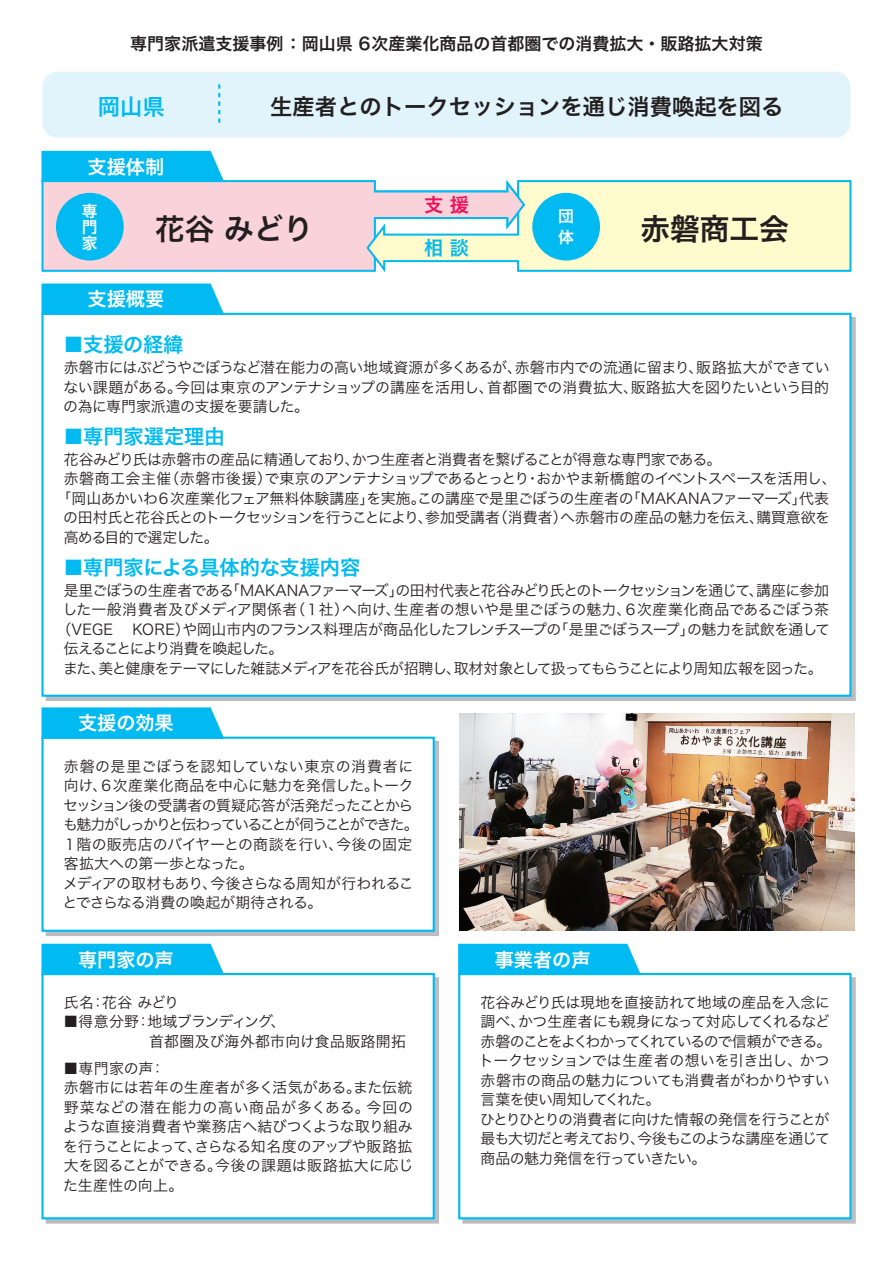
<style>
.page{position:relative;width:893px;height:1263px;background:#fff}
.page>*{position:absolute;margin:0;border:0;box-sizing:border-box;transform-origin:0 0}
.t1{font:29.7px "Hira Kaku Pro N W6";color:#231f20}
.t2{font:22.35px "Hira Kaku Pro N W6";color:#231f20}
.t3{font:22.35px "Hira Kaku Pro N W6";color:#00baf1}
.t4{font:20.25px "Hira Kaku Pro N W6";color:#00baf1}
.t5{font:19.2px "Hira Kaku Pro N W6";color:#fff}
.t6{font:19.2px "Hira Kaku Pro N W6";color:#ed115d}
.t7{font:19.2px "Hira Kaku Pro N W6";color:#00baf1}
.t8{font:16.95px "Hira Kaku Pro N W6";color:#231f20}
.t9{font:15.75px/15.8px "Hira Kaku Pro N W6";color:#fff}
.t10{font:14.85px/19.5px "Hira Kaku Pro N W3";letter-spacing:-.03em;color:#231f20}
.t11{font:14.85px/19.5px "Hira Kaku Pro N W3";letter-spacing:.005em;color:#231f20}
.t12{font:14.85px/19.5px "Hira Kaku Pro N W3";letter-spacing:-.06em;color:#231f20}
.t13{font:14.85px "Hira Kaku Pro N W3";letter-spacing:-.075em;color:#231f20}
.t14{font:14.85px "Hira Kaku Pro N W3";color:#231f20}
.t15{font:14.85px/19.5px "Hira Kaku Pro N W3";letter-spacing:.025em;color:#231f20}
.t16{font:14.85px "Hira Kaku Pro N W3";letter-spacing:-.05em;color:#231f20}
</style>
<div class="page">
<div style="left:43px;top:72px;width:807px;height:66px;background:#e1f4fc;border-radius:15px"></div>
<svg style="left:218px;top:84px;width:2px;height:39px"></svg>
<div style="left:41px;top:313px;width:810px;height:384px;background:#fff;border:2px solid #00baf1"></div>
<svg style="left:41px;top:283px;width:184px;height:34px;background:#1cc1f2"></svg>
<svg style="left:365px;top:180px;width:487px;height:93px"></svg>
<svg style="left:41px;top:150px;width:809px;height:121px"></svg>
<div style="left:532px;top:193px;width:68px;height:68px;background:#00baf1;border-radius:50%"></div>
<div style="left:56px;top:193px;width:68px;height:68px;background:#00baf1;border-radius:50%"></div>
<div style="left:46px;top:741px;width:393px;height:195px;background:#bcbdc0"></div>
<div style="left:41px;top:737px;width:394px;height:195px;background:#fff;border:2px solid #00baf1"></div>
<svg style="left:41px;top:707px;width:184px;height:33px;background:#15bff2"></svg>
<div style="left:46px;top:977px;width:393px;height:247px;background:linear-gradient(to right,#6ebbd4,#6ebbd4);border:2px solid #bcbdc0"></div>
<div style="left:41px;top:973px;width:394px;height:246px;background:#fff;border:2px solid #00baf1"></div>
<svg style="left:41px;top:943px;width:184px;height:34px;background:#1dc1f2"></svg>
<svg style="left:462px;top:977px;width:394px;height:247px;background:#aec0c8"></svg>
<div style="left:458px;top:973px;width:393px;height:246px;background:#fff;border:2px solid #00baf1"></div>
<svg style="left:458px;top:943px;width:184px;height:34px;background:#1dc1f2"></svg>
<img style="left:459px;top:713px;width:396px;height:218px">
<p class="t8" style="left:130px;top:29px;width:634px">専門家派遣支援事例 ：岡山県 6次産業化商品の首都圏での消費拡大・販路拡大対策</p>
<h2 class="t3" style="left:98px;top:87px;width:68px">岡山県</h2>
<h2 class="t2" style="left:270px;top:87px;width:515px">生産者とのトークセッションを通じ消費喚起を図る</h2>
<p class="t5" style="left:88px;top:149px;width:78px">支援体制</p>
<p class="t9" style="left:82px;top:202px;width:17px;text-align:justify">専門家</p>
<h1 class="t1" style="left:155px;top:202px;width:160px">花谷 みどり</h1>
<p class="t6" style="left:424px;top:188px;width:46px">支 援</p>
<p class="t7" style="left:424px;top:231px;width:46px">相 談</p>
<p class="t9" style="left:558px;top:205px;width:17px;line-height:21.1px">団体</p>
<h1 class="t1" style="left:641px;top:202px;width:150px">赤磐商工会</h1>
<p class="t5" style="left:88px;top:282px;width:78px">支援概要</p>
<h3 class="t4" style="left:63px;top:326px;width:122px">■支援の経緯</h3>
<p class="t10" style="left:63px;top:357px;width:768px;text-align:justify">赤磐市にはぶどうやごぼうなど潜在能力の高い地域資源が多くあるが、赤磐市内での流通に留まり、販路拡大ができていない課題がある。今回は東京のアンテナショップの講座を活用し、首都圏での消費拡大、販路拡大を図りたいという目的の為に専門家派遣の支援を要請した。</p>
<h3 class="t4" style="left:63px;top:418px;width:163px">■専門家選定理由</h3>
<p class="t10" style="left:64px;top:448px;width:659px">花谷みどり氏は赤磐市の産品に精通しており、かつ生産者と消費者を繋げることが得意な専門家である。</p>
<p class="t10" style="left:64px;top:468px;width:774px">赤磐商工会主催（赤磐市後援）で東京のアンテナショップであるとっとり・おかやま新橋館のイベントスペースを活用し、</p>
<p class="t10" style="left:56px;top:487px;width:774px">「岡山あかいわ６次産業化フェア無料体験講座」を実施。この講座で是里ごぼうの生産者の「MAKANAファーマーズ」代表</p>
<p class="t10" style="left:63px;top:507px;width:768px">の田村氏と花谷氏とのトークセッションを行うことにより、参加受講者（消費者）へ赤磐市の産品の魅力を伝え、購買意欲を</p>
<p class="t16" style="left:64px;top:524px;width:156px">高める目的で選定した。</p>
<h3 class="t4" style="left:63px;top:549px;width:298px">■専門家による具体的な支援内容</h3>
<p class="t13" style="left:64px;top:577px;width:767px">是里ごぼうの生産者である「MAKANAファーマーズ」の田村代表と花谷みどり氏とのトークセッションを通じて、講座に参加</p>
<p class="t14" style="left:63px;top:597px;width:768px">した一般消費者及びメディア関係者（１社）へ向け、生産者の想いや是里ごぼうの魅力、６次産業化商品であるごぼう茶</p>
<p class="t10" style="left:56px;top:618px;width:58px">（VEGE</p>
<p class="t12" style="left:63px;top:618px;width:768px;text-indent:69px">KORE）や岡山市内のフランス料理店が商品化したフレンチスープの「是里ごぼうスープ」の魅力を試飲を通して伝えることにより消費を喚起した。<br>また、美と健康をテーマにした雑誌メディアを花谷氏が招聘し、取材対象として扱ってもらうことにより周知広報を図った。</p>
<p class="t5" style="left:78px;top:706px;width:97px">支援の効果</p>
<p class="t10" style="left:62px;top:755px;width:358px">赤磐の是里ごぼうを認知していない東京の消費者に向け、６次産業化商品を中心に魅力を発信した。トークセッション後の受講者の質疑応答が活発だったことからも魅力がしっかりと伝わっていることが伺うことができた。<br>１階の販売店のバイヤーとの商談を行い、今後の固定客拡大への第一歩となった。<br>メディアの取材もあり、今後さらなる周知が行われることでさらなる消費の喚起が期待される。</p>
<p class="t5" style="left:78px;top:942px;width:97px">専門家の声</p>
<p class="t10" style="left:64px;top:991px;width:117px">氏名：花谷 みどり</p>
<p class="t15" style="left:149px;top:1011px;width:258px;text-indent:-86px">■得意分野：地域ブランディング、<br>首都圏及び海外都市向け食品販路開拓</p>
<p class="t11" style="left:63px;top:1057px;width:352px">■専門家の声：<br>赤磐市には若年の生産者が多く活気がある。また伝統野菜などの潜在能力の高い商品が多くある。今回のような直接消費者や業務店へ結びつくような取り組みを行うことによって、さらなる知名度のアップや販路拡大を図ることができる。今後の課題は販路拡大に応じた生産性の向上。</p>
<p class="t5" style="left:495px;top:942px;width:97px">事業者の声</p>
<p class="t10" style="left:479px;top:991px;width:354px">花谷みどり氏は現地を直接訪れて地域の産品を入念に調べ、かつ生産者にも親身になって対応してくれるなど赤磐のことをよくわかってくれているので信頼ができる。トークセッションでは生産者の想いを引き出し、かつ赤磐市の商品の魅力についても消費者がわかりやすい言葉を使い周知してくれた。<br>ひとりひとりの消費者に向けた情報の発信を行うことが最も大切だと考えており、今後もこのような講座を通じて商品の魅力発信を行っていきたい。</p>
</div>
